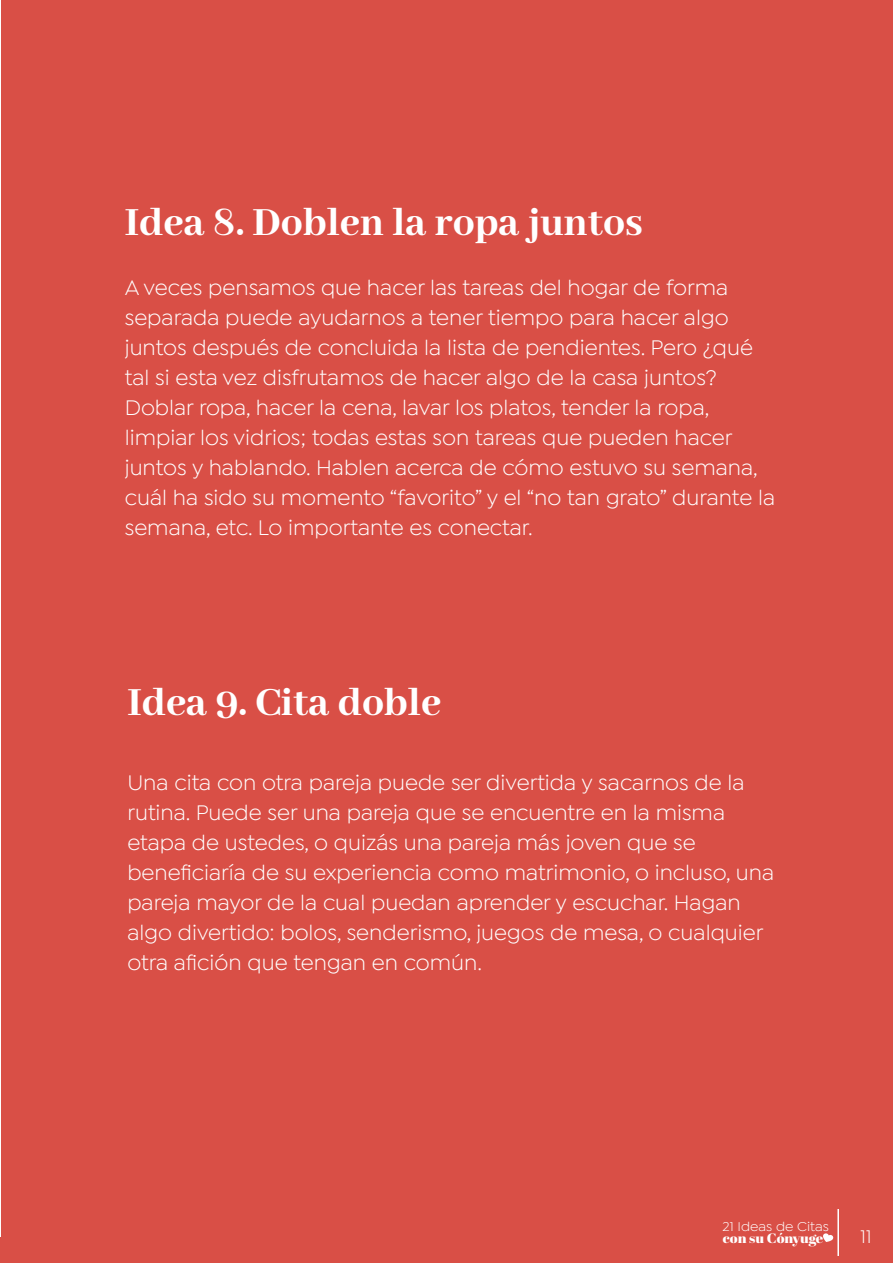
<style>
.page{position:relative;width:893px;height:1263px;background:#fff}
.page>*{position:absolute;margin:0;border:0;box-sizing:border-box;transform-origin:0 0}
.t1{font:800 43.5px "Abhaya Libre";color:#fff}
.t2{font:22.5px/30px "Isidora Sans";color:#fff}
.t3{font:19.5px "Isidora Sans";color:#fff}
.t4{font:13.65px "Isidora Sans";color:#fff;scale:1.06 1}
.t5{font:13.65px "Abril Fatface";color:#fff;scale:1.06 1}
</style>
<div class="page">
<div style="left:1px;top:0;width:892px;height:1263px;background:#d94f46"></div>
<hr style="left:837px;top:1209px;width:2px;height:47px;background:#fff">
<svg style="left:823px;top:1233px;width:11px;height:9px"></svg>
<div style="left:0;top:1238px;width:52px;height:25px;background:#d94f46"></div>
<h1 class="t1" style="left:125px;top:199px;width:520px">Idea 8. Doblen la ropa juntos</h1>
<p class="t2" style="left:125px;top:273px;width:652px">A veces pensamos que hacer las tareas del hogar de forma separada puede ayudarnos a tener tiempo para hacer algo juntos después de concluida la lista de pendientes. Pero ¿qué tal si esta vez disfrutamos de hacer algo de la casa juntos?<br>Doblar ropa, hacer la cena, lavar los platos, tender la ropa, limpiar los vidrios; todas estas son tareas que pueden hacer juntos y hablando. Hablen acerca de cómo estuvo su semana, cuál ha sido su momento “favorito” y el “no tan grato” durante la semana, etc. Lo importante es conectar.</p>
<h1 class="t1" style="left:127px;top:679px;width:315px">Idea 9. Cita doble</h1>
<p class="t2" style="left:127px;top:768px;width:648px">Una cita con otra pareja puede ser divertida y sacarnos de la rutina. Puede ser una pareja que se encuentre en la misma etapa de ustedes, o quizás una pareja más joven que se beneficiaría de su experiencia como matrimonio, o incluso, una pareja mayor de la cual puedan aprender y escuchar. Hagan algo divertido: bolos, senderismo, juegos de mesa, o cualquier otra afición que tengan en común.</p>
<p class="t4" style="left:723px;top:1219px;width:102px">21 Ideas de Citas</p>
<p class="t5" style="left:723px;top:1229px;width:96px">con su Cónyuge</p>
<p class="t3" style="left:860px;top:1225px;width:13px">11</p>
</div>
